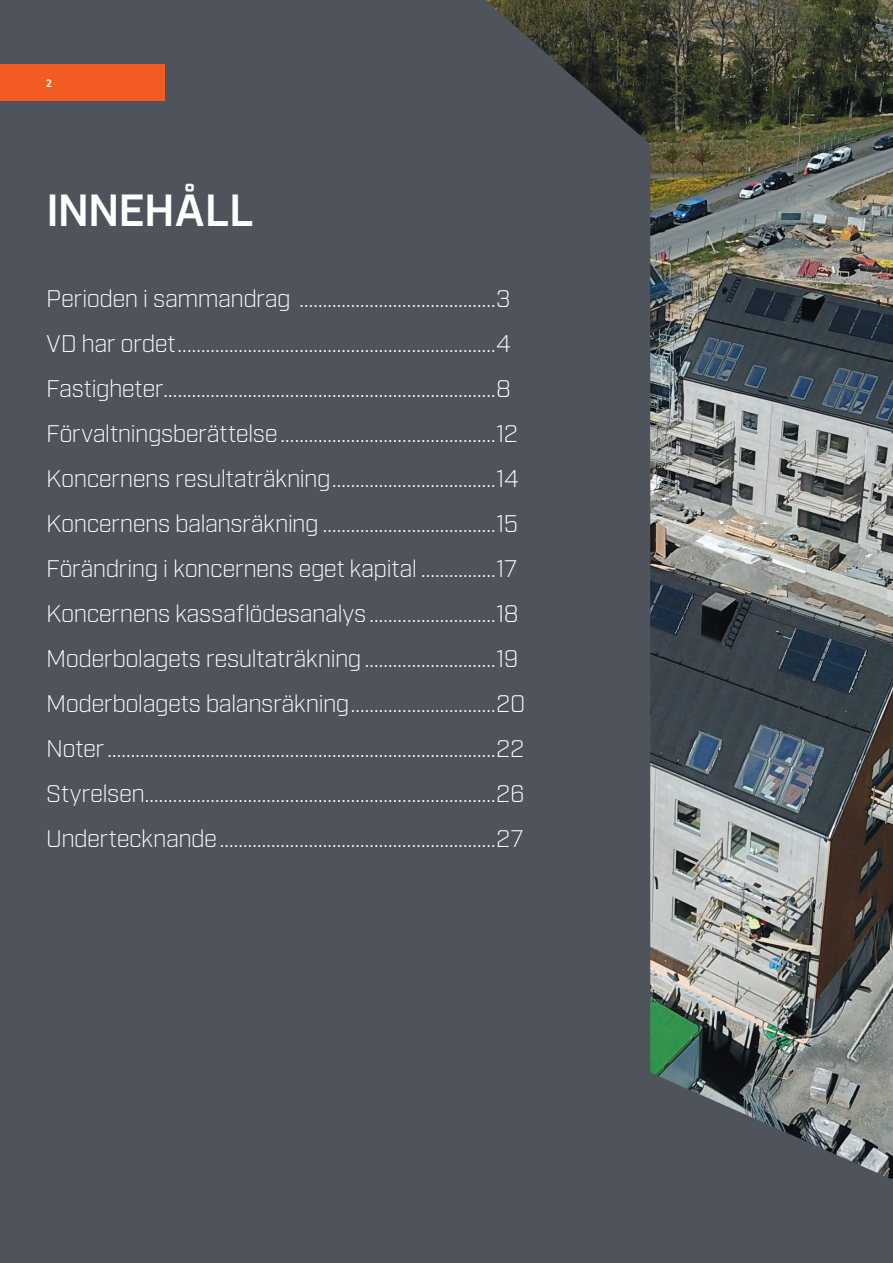
<style>
.page{position:relative;width:893px;height:1263px;background:#4f535c}
.page>*{position:absolute;margin:0;border:0;box-sizing:border-box;transform-origin:0 0}
.t1{font:600 45px "Industry";letter-spacing:-.025em;color:#fff}
.t2{font:300 24px/45px "Industry";letter-spacing:-.02em;color:#fff}
.t3{font:500 11.25px "Fira Sans";color:#fff}
</style>
<div class="page">
<div style="left:0;top:64px;width:165px;height:36px;background:#f25b21"></div>
<img style="left:485px;top:0;width:408px;height:1180px">
<p class="t3" style="left:46px;top:74px;width:7px">2</p>
<h1 class="t1" style="left:46px;top:184px;width:209px">INNEHÅLL</h1>
<p class="t2" style="left:46px;top:277px;width:481px">Perioden i sammandrag ..........................................3<br>VD har ordet....................................................................4<br>Fastigheter.......................................................................8<br>Förvaltningsberättelse..............................................12<br>Koncernens resultaträkning...................................14<br>Koncernens balansräkning .....................................15<br>Förändring i koncernens eget kapital ................17<br>Koncernens kassaflödesanalys...........................18<br>Moderbolagets resultaträkning............................19<br>Moderbolagets balansräkning...............................20<br>Noter...................................................................................22<br>Styrelsen...........................................................................26<br>Undertecknande...........................................................27</p>
</div>
